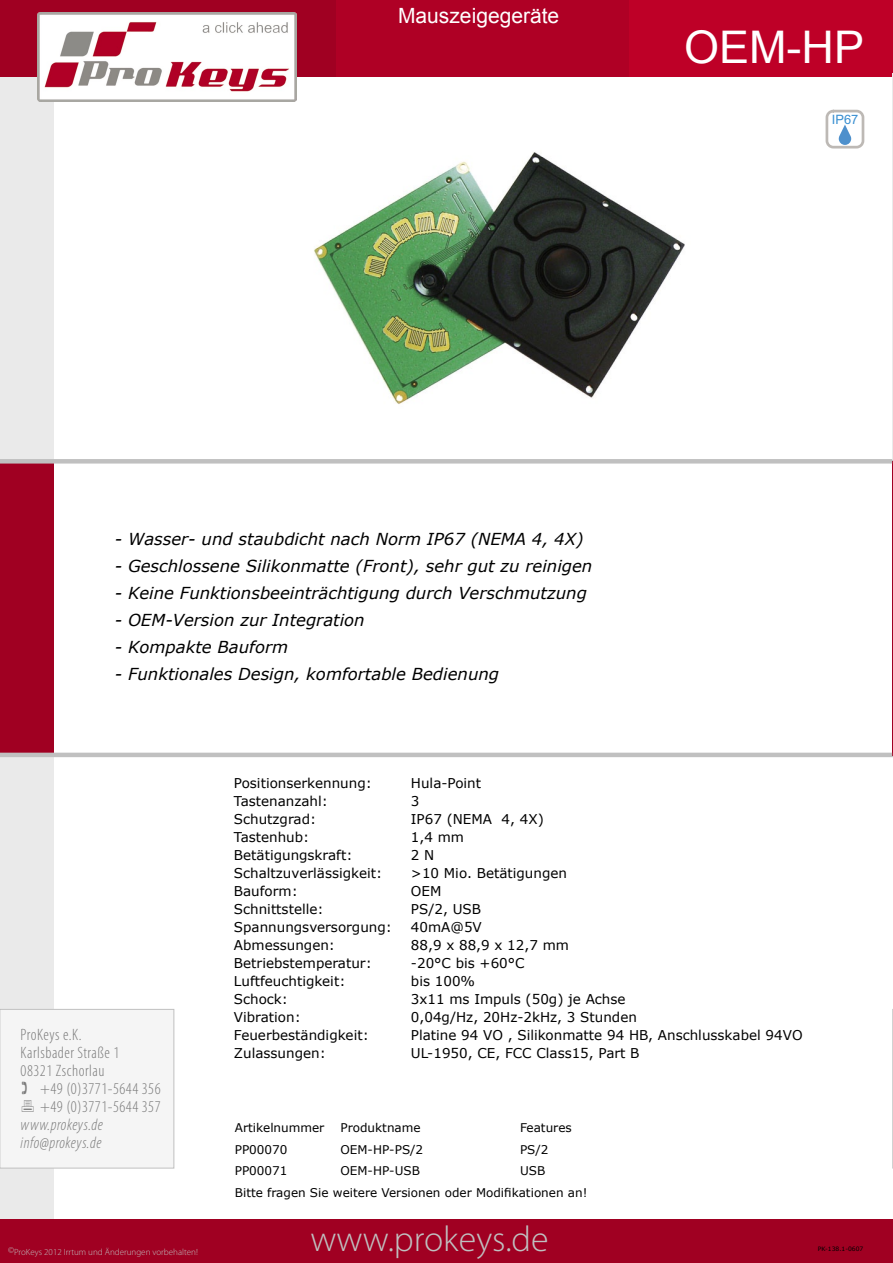
<style>
.page{position:relative;width:893px;height:1263px;background:#fff}
.page>*{position:absolute;margin:0;border:0;box-sizing:border-box;transform-origin:0 0}
.t1{font:45px "Arial";color:#fff}
.t2{font:300 36px "Myriad Pro";color:#c0c0c0}
.t3{font:21px "Arial";color:#fff}
.t4{font:italic 16.5px "Verdana";color:#000}
.t5{font:300 condensed 16.5px "Myriad Pro";letter-spacing:.03em;color:#7c7c7c}
.t6{font:italic 300 condensed 16.5px "Myriad Pro";letter-spacing:.03em;color:#7c7c7c}
.t7{font:13.5px "Verdana";color:#000}
.t8{font:12.9px "Arial";color:#398fd1}
.t9{font:12px "Verdana";color:#000}
.t10{font:300 9px "Myriad Pro";color:#c0c0c0}
.t11{font:6px "Verdana";color:#000}
</style>
<div class="page">
<div style="left:0;top:756px;width:54px;height:507px;background:#eaeaea"></div>
<div style="left:0;top:73px;width:54px;height:386px;background:#eaeaea"></div>
<div style="left:0;top:0;width:344px;height:77px;background:#a00022"></div>
<div style="left:336px;top:0;width:300px;height:77px;background:#af0025"></div>
<div style="left:629px;top:0;width:264px;height:77px;background:#be0027"></div>
<div style="left:0;top:1009px;width:174px;height:159px;background:#f5f5f5"></div>
<div style="left:0;top:1009px;width:174px;height:159px;border:1px solid #c0c0c0"></div>
<img style="left:37px;top:12px;width:259px;height:90px">
<div style="left:0;top:461px;width:54px;height:295px;background:#a00022"></div>
<hr style="left:0;top:459px;width:893px;height:4px;background:#c0c0c0">
<hr style="left:0;top:753px;width:893px;height:4px;background:#c0c0c0">
<div style="left:0;top:1220px;width:893px;height:43px;background:#a00022"></div>
<hr style="left:892px;top:73px;width:1px;height:386px;background:#eaeaea">
<hr style="left:892px;top:0;width:1px;height:77px;background:#a00022">
<svg style="left:892px;top:1009px;width:1px;height:159px"></svg>
<hr style="left:892px;top:461px;width:1px;height:295px;background:#a00022">
<img style="left:314px;top:152px;width:371px;height:252px">
<div style="left:826px;top:110px;width:38px;height:38px;border:3px solid #bdb9b5;border-radius:6px"></div>
<svg style="left:839px;top:125px;width:12px;height:20px"></svg>
<p class="t3" style="left:398px;top:2px;width:163px">Mauszeigegeräte</p>
<p class="t1" style="left:684px;top:18px;width:181px">OEM-HP</p>
<p class="t8" style="left:832px;top:111px;width:28px">IP67</p>
<p class="t4" style="left:115px;top:528px;width:470px">- Wasser- und staubdicht nach Norm IP67 (NEMA 4, 4X)</p>
<p class="t4" style="left:115px;top:555px;width:479px">- Geschlossene Silikonmatte (Front), sehr gut zu reinigen</p>
<p class="t4" style="left:115px;top:582px;width:474px">- Keine Funktionsbeeinträchtigung durch Verschmutzung</p>
<p class="t4" style="left:115px;top:609px;width:252px">- OEM-Version zur Integration</p>
<p class="t4" style="left:115px;top:636px;width:175px">- Kompakte Bauform</p>
<p class="t4" style="left:115px;top:663px;width:386px">- Funktionales Design, komfortable Bedienung</p>
<p class="t5" style="left:21px;top:1026px;width:62px">ProKeys e.K.</p>
<p class="t5" style="left:21px;top:1044px;width:100px">Karlsbader Straße 1</p>
<p class="t5" style="left:21px;top:1062px;width:85px">08321 Zschorlau</p>
<p class="t5" style="left:40px;top:1080px;width:122px">+49 (0)3771-5644 356</p>
<p class="t5" style="left:40px;top:1098px;width:122px">+49 (0)3771-5644 357</p>
<p class="t6" style="left:21px;top:1116px;width:84px">www.prokeys.de</p>
<p class="t6" style="left:21px;top:1134px;width:83px">info@prokeys.de</p>
<p class="t10" style="left:8px;top:1247px;width:191px">©ProKeys 2012 Irrtum und Änderungen vorbehalten!</p>
<p class="t7" style="left:234px;top:774px;width:139px">Positionserkennung:</p>
<p class="t7" style="left:411px;top:774px;width:72px">Hula-Point</p>
<p class="t7" style="left:234px;top:792px;width:96px">Tastenanzahl:</p>
<p class="t7" style="left:411px;top:792px;width:10px">3</p>
<p class="t7" style="left:234px;top:810px;width:84px">Schutzgrad:</p>
<p class="t7" style="left:411px;top:810px;width:134px">IP67 (NEMA 4, 4X)</p>
<p class="t7" style="left:234px;top:828px;width:77px">Tastenhub:</p>
<p class="t7" style="left:411px;top:828px;width:55px">1,4 mm</p>
<p class="t7" style="left:234px;top:846px;width:120px">Betätigungskraft:</p>
<p class="t7" style="left:411px;top:846px;width:25px">2 N</p>
<p class="t7" style="left:234px;top:864px;width:150px">Schaltzuverlässigkeit:</p>
<p class="t7" style="left:411px;top:864px;width:158px">&gt;10 Mio. Betätigungen</p>
<p class="t7" style="left:234px;top:882px;width:65px">Bauform:</p>
<p class="t7" style="left:411px;top:882px;width:32px">OEM</p>
<p class="t7" style="left:234px;top:900px;width:91px">Schnittstelle:</p>
<p class="t7" style="left:411px;top:900px;width:72px">PS/2, USB</p>
<p class="t7" style="left:234px;top:918px;width:160px">Spannungsversorgung:</p>
<p class="t7" style="left:411px;top:918px;width:72px">40mA@5V</p>
<p class="t7" style="left:234px;top:936px;width:103px">Abmessungen:</p>
<p class="t7" style="left:411px;top:936px;width:160px">88,9 x 88,9 x 12,7 mm</p>
<p class="t7" style="left:234px;top:954px;width:139px">Betriebstemperatur:</p>
<p class="t7" style="left:411px;top:954px;width:115px">-20°C bis +60°C</p>
<p class="t7" style="left:234px;top:972px;width:113px">Luftfeuchtigkeit:</p>
<p class="t7" style="left:411px;top:972px;width:66px">bis 100%</p>
<p class="t7" style="left:234px;top:990px;width:56px">Schock:</p>
<p class="t7" style="left:411px;top:990px;width:216px">3x11 ms Impuls (50g) je Achse</p>
<p class="t7" style="left:234px;top:1008px;width:68px">Vibration:</p>
<p class="t7" style="left:411px;top:1008px;width:227px">0,04g/Hz, 20Hz-2kHz, 3 Stunden</p>
<p class="t7" style="left:234px;top:1026px;width:136px">Feuerbeständigkeit:</p>
<p class="t7" style="left:411px;top:1026px;width:393px">Platine 94 VO , Silikonmatte 94 HB, Anschlusskabel 94VO</p>
<p class="t7" style="left:234px;top:1044px;width:93px">Zulassungen:</p>
<p class="t7" style="left:411px;top:1044px;width:230px">UL-1950, CE, FCC Class15, Part B</p>
<p class="t9" style="left:235px;top:1119px;width:91px">Artikelnummer</p>
<p class="t9" style="left:340px;top:1119px;width:82px">Produktname</p>
<p class="t9" style="left:520px;top:1119px;width:53px">Features</p>
<p class="t9" style="left:235px;top:1141px;width:54px">PP00070</p>
<p class="t9" style="left:340px;top:1141px;width:84px">OEM-HP-PS/2</p>
<p class="t9" style="left:520px;top:1141px;width:30px">PS/2</p>
<p class="t9" style="left:235px;top:1162px;width:54px">PP00071</p>
<p class="t9" style="left:340px;top:1162px;width:81px">OEM-HP-USB</p>
<p class="t9" style="left:520px;top:1162px;width:27px">USB</p>
<p class="t9" style="left:235px;top:1184px;width:354px">Bitte fragen Sie weitere Versionen oder Modifikationen an!</p>
<p class="t2" style="left:310px;top:1219px;width:240px">www.prokeys.de</p>
<p class="t11" style="left:818px;top:1245px;width:47px">PK-138.1-0607</p>
</div>
